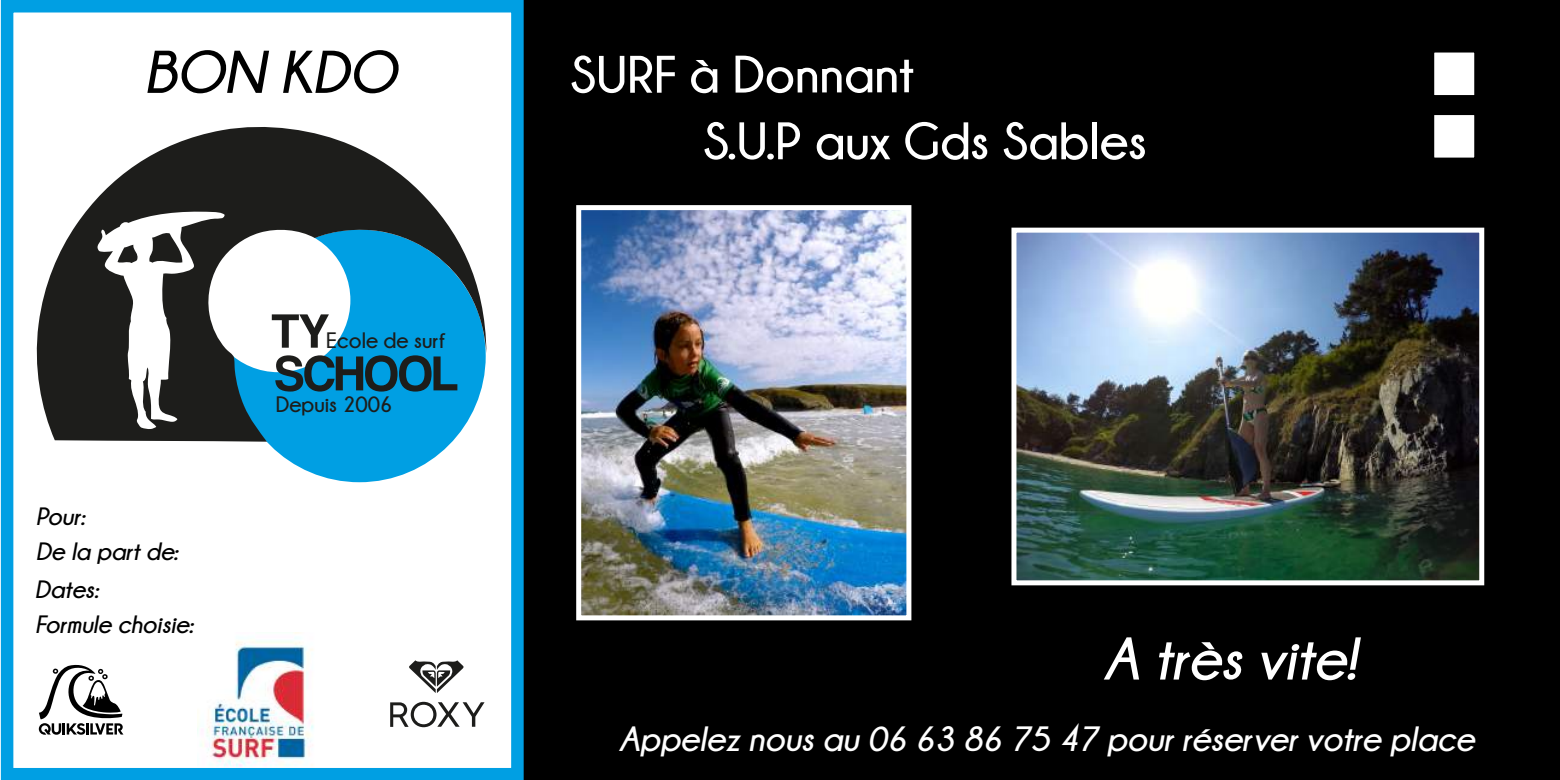
<style>
.page{position:relative;width:1560px;height:780px;background:#fff}
.page>*{position:absolute;margin:0;border:0;box-sizing:border-box;transform-origin:0 0}
.t1{font:italic 700 60px "Champagne&Limousines";color:#fff}
.t2{font:italic 700 60px "Champagne&Limousines";color:#000}
.t3{font:700 52.5px "Champagne&Limousines";color:#fff}
.t4{font:51px "Coolvetica Rg";color:#1d1d1b}
.t5{font:50px "Coolvetica Rg";color:#1d1d1b}
.t6{font:italic 700 35px "Champagne&Limousines";color:#fff}
.t7{font:italic 700 25px/35px "Champagne&Limousines";color:#000}
.t8{font:700 22.25px "Champagne&Limousines";color:#1d1d1b}
.t9{font:18.5px "Coolvetica Rg";color:#1d1d1b}
</style>
<div class="page">
<div style="left:233px;top:229px;width:252px;height:253px;background:#009fe3;border-radius:50%"></div>
<svg style="left:36px;top:127px;width:450px;height:314px"></svg>
<div style="left:523px;top:0;width:1036px;height:780px;background:#000"></div>
<svg style="left:39px;top:664px;width:84px;height:70px"></svg>
<svg style="left:409px;top:660px;width:55px;height:33px"></svg>
<svg style="left:390px;top:701px;width:94px;height:26px"></svg>
<img style="left:197px;top:632px;width:117px;height:135px">
<div style="left:1px;top:0;width:522px;height:780px;border:12px solid #009fe3"></div>
<div style="left:1431px;top:50px;width:45px;height:48px;background:#fff;border:2px solid #000"></div>
<div style="left:1431px;top:112px;width:45px;height:48px;background:#fff;border:2px solid #000"></div>
<img style="left:582px;top:211px;width:323px;height:403px">
<img style="left:1017px;top:234px;width:460px;height:345px">
<div style="left:576px;top:205px;width:335px;height:415px;border:5px solid #fff"></div>
<div style="left:1011px;top:228px;width:472px;height:357px;border:5px solid #fff"></div>
<h1 class="t2" style="left:144px;top:39px;width:254px">BON KDO</h1>
<h2 class="t3" style="left:570px;top:45px;width:345px">SURF à Donnant</h2>
<p class="t7" style="left:36px;top:499px;width:143px">Pour:<br>De la part de:</p>
<p class="t7" style="left:35px;top:571px;width:65px">Dates:</p>
<p class="t7" style="left:35px;top:606px;width:159px">Formule choisie:</p>
<h3 class="t5" style="left:271px;top:301px;width:59px">TY</h3>
<p class="t8" style="left:326px;top:328px;width:120px">Ecole de surf</p>
<p class="t9" style="left:329px;top:330px;width:100px">Ecole de surf</p>
<h3 class="t4" style="left:275px;top:343px;width:184px">SCHOOL</h3>
<p class="t9" style="left:271px;top:389px;width:93px">Depuis 2006</p>
<p class="t8" style="left:276px;top:392px;width:118px">Depuis 2006</p>
<h2 class="t3" style="left:703px;top:112px;width:445px">S.U.P aux Gds Sables</h2>
<h1 class="t1" style="left:1103px;top:625px;width:254px">A très vite!</h1>
<p class="t6" style="left:619px;top:720px;width:856px">Appelez nous au 06 63 86 75 47 pour réserver votre place</p>
</div>
